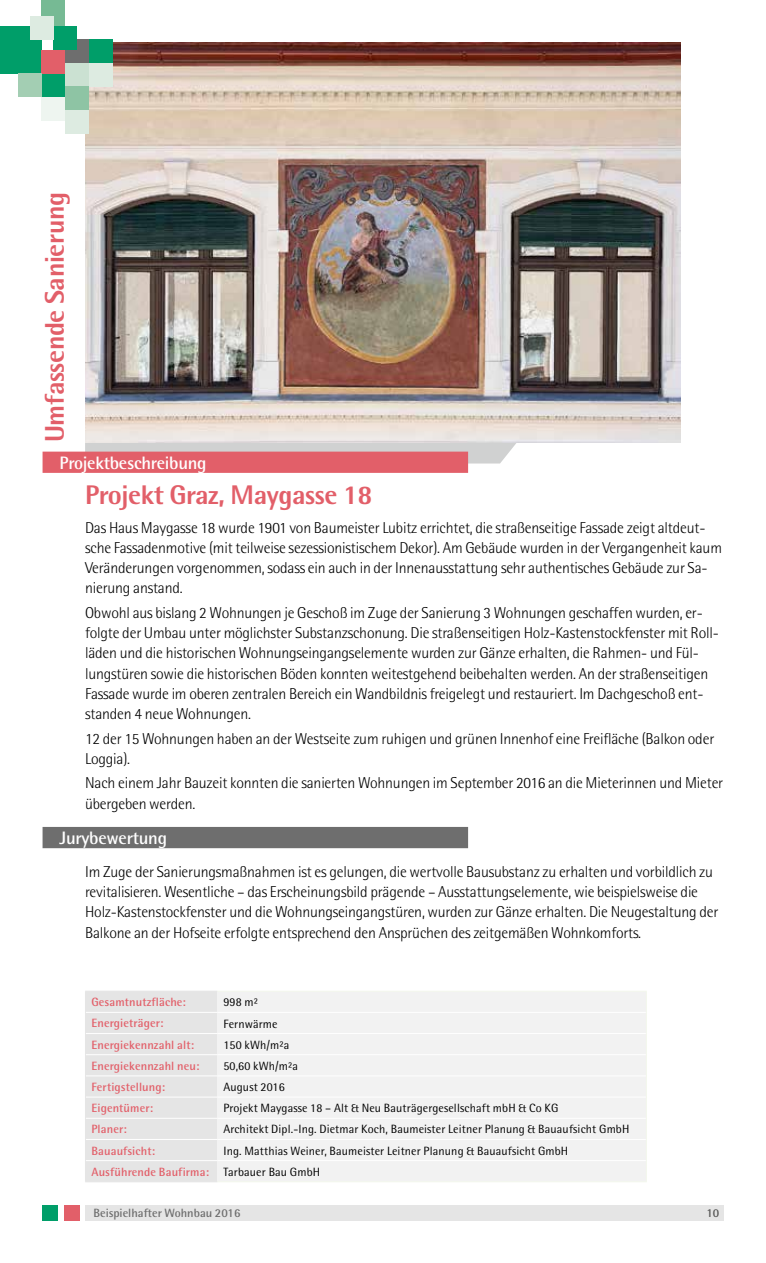
<style>
.page{position:relative;width:766px;height:1263px;background:#fff}
.page>*{position:absolute;margin:0;border:0;box-sizing:border-box;transform-origin:0 0}
.t1{font:800 27px "Rotis Semi Sans";letter-spacing:-.015em;color:#e25f69}
.t2{font:700 18px "Rotis Semi Sans";letter-spacing:-.015em;color:#fff}
.t3{font:300 15.75px/20.2px "Rotis Semi Sans";letter-spacing:-.01em;color:#000}
.t4{font:12px/21px "Rotis Semi Sans";letter-spacing:.01em;color:#000}
.t5{font:700 12px "Rotis Semi Sans";letter-spacing:.01em;color:#e25f69}
.t6{font:700 12px "Rotis Semi Sans";color:#6e6e6e}
.t7{font:700 12px "Rotis Semi Sans";color:#565655}
.s1{font-weight:700;color:#e25f69}
</style>
<div class="page">
<svg style="left:85px;top:442px;width:432px;height:21px;background:#d3d0d0"></svg>
<div style="left:85px;top:1205px;width:638px;height:15px;background:#e5e5e5"></div>
<div style="left:43px;top:1205px;width:15px;height:15px;background:#009e69"></div>
<div style="left:64px;top:1205px;width:16px;height:15px;background:#e25f69"></div>
<img style="left:85px;top:43px;width:595px;height:399px">
<div style="left:217px;top:992px;width:429px;height:189px;background:#f2f2f2"></div>
<hr style="left:217px;top:1012px;width:429px;height:1px;background:#fff">
<hr style="left:217px;top:1033px;width:429px;height:1px;background:#fff">
<hr style="left:217px;top:1054px;width:429px;height:1px;background:#fff">
<hr style="left:217px;top:1075px;width:429px;height:1px;background:#fff">
<hr style="left:217px;top:1097px;width:429px;height:1px;background:#fff">
<hr style="left:217px;top:1118px;width:429px;height:1px;background:#fff">
<hr style="left:217px;top:1139px;width:429px;height:1px;background:#fff">
<hr style="left:217px;top:1160px;width:429px;height:1px;background:#fff">
<div style="left:85px;top:991px;width:132px;height:190px;background:#e5e5e5"></div>
<hr style="left:85px;top:1181px;width:132px;height:1px;background:#e5e5e5">
<hr style="left:217px;top:991px;width:429px;height:1px;background:#f4f8ed">
<svg style="left:646px;top:991px;width:1px;height:190px"></svg>
<hr style="left:217px;top:1181px;width:429px;height:1px;background:#f4f8ed">
<div style="left:43px;top:452px;width:425px;height:21px;background:#e25f69"></div>
<div style="left:43px;top:827px;width:425px;height:21px;background:#6e6e6e"></div>
<div style="left:41px;top:0;width:24px;height:26px;background:#76ba94"></div>
<div style="left:65px;top:39px;width:24px;height:24px;background:#6e6e6e"></div>
<div style="left:0;top:26px;width:41px;height:48px;background:#009e69"></div>
<div style="left:41px;top:74px;width:24px;height:23px;background:#009e69"></div>
<div style="left:41px;top:50px;width:24px;height:24px;background:#e25f69"></div>
<div style="left:65px;top:63px;width:24px;height:23px;background:#cbe1d2"></div>
<div style="left:65px;top:86px;width:24px;height:24px;background:#8ec4a4"></div>
<div style="left:41px;top:97px;width:24px;height:24px;background:#eef5f0"></div>
<div style="left:53px;top:26px;width:24px;height:24px;background:#009e69"></div>
<div style="left:30px;top:16px;width:23px;height:23px;background:#ddebe1"></div>
<div style="left:89px;top:39px;width:23px;height:24px;background:#009e69"></div>
<div style="left:18px;top:74px;width:23px;height:23px;background:#a3ceb3"></div>
<div style="left:65px;top:110px;width:24px;height:24px;background:#ddebe1"></div>
<div style="left:89px;top:63px;width:23px;height:23px;background:#ddebe1"></div>
<h1 class="t1" style="left:38px;top:442px;width:252px;rotate:-90deg">Umfassende Sanierung</h1>
<p class="t2" style="left:60px;top:451px;width:148px">Projektbeschreibung</p>
<h1 class="t1" style="left:85px;top:478px;width:289px">Projekt Graz, Maygasse 18</h1>
<p class="t3" style="left:85px;top:517px;width:638px">Das Haus Maygasse 18 wurde 1901 von Baumeister Lubitz errichtet, die straßenseitige Fassade zeigt altdeut&shy;sche Fassadenmotive (mit teilweise sezessionistischem Dekor). Am Gebäude wurden in der Vergangenheit kaum Veränderungen vorgenommen, sodass ein auch in der Innenausstattung sehr authentisches Gebäude zur Sa&shy;nierung anstand.</p>
<p class="t3" style="left:85px;top:602px;width:635px">Obwohl aus bislang 2 Wohnungen je Geschoß im Zuge der Sanierung 3 Wohnungen geschaffen wurden, er&shy;folgte der Umbau unter möglichster Substanzschonung. Die straßenseitigen Holz-Kastenstockfenster mit Roll&shy;läden und die historischen Wohnungseingangselemente wurden zur Gänze erhalten, die Rahmen- und Fül&shy;lungstüren sowie die historischen Böden konnten weitestgehend beibehalten werden. An der straßenseitigen Fassade wurde im oberen zentralen Bereich ein Wandbildnis freigelegt und restauriert. Im Dachgeschoß ent&shy;standen 4 neue Wohnungen.</p>
<p class="t3" style="left:85px;top:728px;width:630px">12 der 15 Wohnungen haben an der Westseite zum ruhigen und grünen Innenhof eine Freifläche (Balkon oder<br>Loggia).</p>
<p class="t3" style="left:85px;top:773px;width:639px">Nach einem Jahr Bauzeit konnten die sanierten Wohnungen im September 2016 an die Mieterinnen und Mieter übergeben werden.</p>
<p class="t2" style="left:60px;top:827px;width:109px">Jurybewertung</p>
<p class="t3" style="left:85px;top:861px;width:634px">Im Zuge der Sanierungsmaßnahmen ist es gelungen, die wertvolle Bausubstanz zu erhalten und vorbildlich zu revitalisieren. Wesentliche – das Erscheinungsbild prägende – Ausstattungselemente, wie beispielsweise die Holz-Kastenstockfenster und die Wohnungseingangstüren, wurden zur Gänze erhalten. Die Neugestaltung der Balkone an der Hofseite erfolgte entsprechend den Ansprüchen des zeitgemäßen Wohnkomforts.</p>
<p class="t5" style="left:91px;top:995px;width:96px">Gesamtnutzfläche:</p>
<p class="t4" style="left:223px;top:992px;width:36px">998 m²</p>
<p class="t5" style="left:91px;top:1016px;width:73px">Energieträger:</p>
<p class="t4" style="left:223px;top:1013px;width:56px">Fernwärme</p>
<p class="t5" style="left:91px;top:1037px;width:104px">Energiekennzahl alt:</p>
<p class="t4" style="left:223px;top:1034px;width:67px">150 kWh/m²a</p>
<p class="t5" style="left:91px;top:1058px;width:109px">Energiekennzahl neu:</p>
<p class="t4" style="left:223px;top:1055px;width:76px">50,60 kWh/m²a</p>
<p class="t5" style="left:91px;top:1079px;width:75px">Fertigstellung:</p>
<p class="t4" style="left:223px;top:1076px;width:63px">August 2016</p>
<p class="t5" style="left:91px;top:1101px;width:63px">Eigentümer:</p>
<p class="t4" style="left:223px;top:1097px;width:336px">Projekt Maygasse 18 – Alt &amp; Neu Bauträgergesellschaft mbH &amp; Co KG</p>
<p class="t5" style="left:91px;top:1122px;width:37px">Planer:</p>
<p class="t4" style="left:223px;top:1119px;width:407px">Architekt Dipl.-Ing. Dietmar Koch, Baumeister Leitner Planung &amp; Bauaufsicht GmbH</p>
<p class="t5" style="left:91px;top:1143px;width:65px">Bauaufsicht:</p>
<p class="t4" style="left:91px;top:1140px;width:478px;text-indent:132px">Ing. Matthias Weiner, Baumeister Leitner Planung &amp; Bauaufsicht GmbH<br><span class="s1">Ausführende Baufirma:</span> Tarbauer Bau GmbH</p>
<p class="t6" style="left:94px;top:1205px;width:148px">Beispielhafter Wohnbau 2016</p>
<p class="t7" style="left:706px;top:1205px;width:14px">10</p>
</div>
